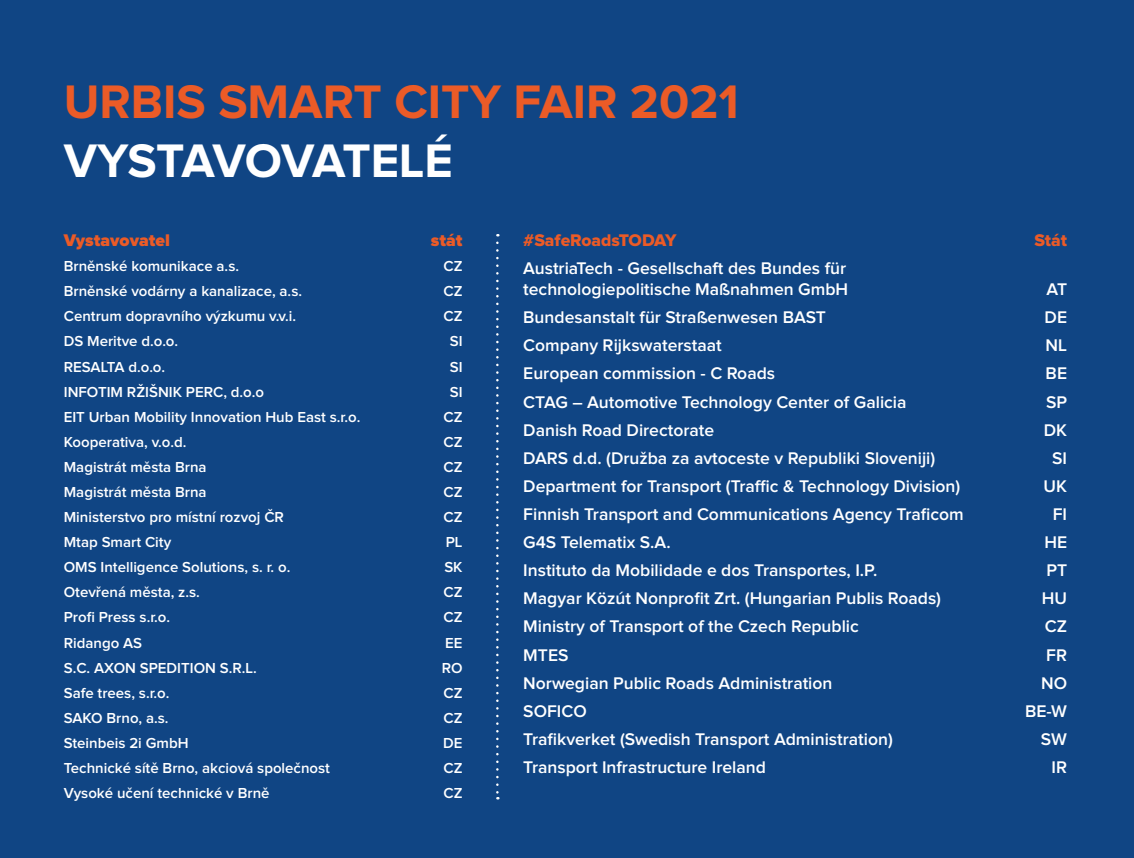
<style>
.page{position:relative;width:1134px;height:858px;background:#fff}
.page>*{position:absolute;margin:0;border:0;box-sizing:border-box;transform-origin:0 0}
.t1{font:700 48.75px "Proxima Nova";color:#eb5b27}
.t2{font:700 48.75px "Proxima Nova";letter-spacing:-.02em;color:#fff}
.t3{font:600 17.5px/21px "Proxima Nova";color:#fff}
.t4{font:17.5px "Proxima Nova Extrabld";color:#eb5b27}
.t5{font:900 17.5px "Proxima Nova";color:#eb5b27}
.t6{font:600 15px "Proxima Nova";color:#fff}
</style>
<div class="page">
<div style="left:0;top:0;width:1134px;height:857px;background:#104584"></div>
<svg style="left:496px;top:243px;width:3px;height:556px"></svg>
<h1 class="t1" style="left:64px;top:80px;width:676px">URBIS SMART CITY FAIR 2021</h1>
<h1 class="t2" style="left:64px;top:138px;width:391px">VYSTAVOVATELÉ</h1>
<p class="t5" style="left:64px;top:232px;width:108px">Vystavovatel</p>
<p class="t5" style="left:431px;top:232px;width:33px">stát</p>
<p class="t6" style="left:64px;top:259px;width:177px">Brněnské komunikace a.s.</p>
<p class="t6" style="left:443px;top:259px;width:21px">CZ</p>
<p class="t6" style="left:64px;top:284px;width:240px">Brněnské vodárny a kanalizace, a.s.</p>
<p class="t6" style="left:443px;top:284px;width:21px">CZ</p>
<p class="t6" style="left:64px;top:309px;width:234px">Centrum dopravního výzkumu v.v.i.</p>
<p class="t6" style="left:443px;top:309px;width:21px">CZ</p>
<p class="t6" style="left:64px;top:334px;width:116px">DS Meritve d.o.o.</p>
<p class="t6" style="left:450px;top:334px;width:14px">SI</p>
<p class="t6" style="left:64px;top:359px;width:103px">RESALTA d.o.o.</p>
<p class="t6" style="left:450px;top:359px;width:14px">SI</p>
<p class="t6" style="left:64px;top:385px;width:202px">INFOTIM RŽIŠNIK PERC, d.o.o</p>
<p class="t6" style="left:450px;top:385px;width:14px">SI</p>
<p class="t6" style="left:64px;top:410px;width:298px">EIT Urban Mobility Innovation Hub East s.r.o.</p>
<p class="t6" style="left:443px;top:410px;width:21px">CZ</p>
<p class="t6" style="left:64px;top:435px;width:124px">Kooperativa, v.o.d.</p>
<p class="t6" style="left:443px;top:435px;width:21px">CZ</p>
<p class="t6" style="left:64px;top:460px;width:144px">Magistrát města Brna</p>
<p class="t6" style="left:443px;top:460px;width:21px">CZ</p>
<p class="t6" style="left:64px;top:485px;width:144px">Magistrát města Brna</p>
<p class="t6" style="left:443px;top:485px;width:21px">CZ</p>
<p class="t6" style="left:64px;top:510px;width:222px">Ministerstvo pro místní rozvoj ČR</p>
<p class="t6" style="left:443px;top:510px;width:21px">CZ</p>
<p class="t6" style="left:64px;top:535px;width:109px">Mtap Smart City</p>
<p class="t6" style="left:446px;top:535px;width:18px">PL</p>
<p class="t6" style="left:64px;top:560px;width:228px">OMS Intelligence Solutions, s. r. o.</p>
<p class="t6" style="left:444px;top:560px;width:20px">SK</p>
<p class="t6" style="left:64px;top:585px;width:138px">Otevřená města, z.s.</p>
<p class="t6" style="left:443px;top:585px;width:21px">CZ</p>
<p class="t6" style="left:64px;top:610px;width:108px">Profi Press s.r.o.</p>
<p class="t6" style="left:443px;top:610px;width:21px">CZ</p>
<p class="t6" style="left:64px;top:635px;width:80px">Ridango AS</p>
<p class="t6" style="left:445px;top:635px;width:19px">EE</p>
<p class="t6" style="left:64px;top:660px;width:195px">S.C. AXON SPEDITION S.R.L.</p>
<p class="t6" style="left:442px;top:660px;width:22px">RO</p>
<p class="t6" style="left:64px;top:686px;width:107px">Safe trees, s.r.o.</p>
<p class="t6" style="left:443px;top:686px;width:21px">CZ</p>
<p class="t6" style="left:64px;top:711px;width:106px">SAKO Brno, a.s.</p>
<p class="t6" style="left:443px;top:711px;width:21px">CZ</p>
<p class="t6" style="left:64px;top:736px;width:126px">Steinbeis 2i GmbH</p>
<p class="t6" style="left:443px;top:736px;width:21px">DE</p>
<p class="t6" style="left:64px;top:761px;width:268px">Technické sítě Brno, akciová společnost</p>
<p class="t6" style="left:443px;top:761px;width:21px">CZ</p>
<p class="t6" style="left:64px;top:786px;width:207px">Vysoké učení technické v Brně</p>
<p class="t6" style="left:443px;top:786px;width:21px">CZ</p>
<p class="t4" style="left:523px;top:232px;width:155px">#SafeRoadsTODAY</p>
<p class="t4" style="left:1034px;top:232px;width:34px">Stát</p>
<p class="t3" style="left:523px;top:258px;width:326px">AustriaTech - Gesellschaft des Bundes für technologiepolitische Maßnahmen GmbH</p>
<p class="t3" style="left:1046px;top:279px;width:22px">AT</p>
<p class="t3" style="left:523px;top:308px;width:304px">Bundesanstalt für Straßenwesen BAST</p>
<p class="t3" style="left:1044px;top:308px;width:24px">DE</p>
<p class="t3" style="left:523px;top:336px;width:200px">Company Rijkswaterstaat</p>
<p class="t3" style="left:1046px;top:336px;width:23px">NL</p>
<p class="t3" style="left:523px;top:364px;width:253px">European commission - C Roads</p>
<p class="t3" style="left:1046px;top:364px;width:23px">BE</p>
<p class="t3" style="left:523px;top:392px;width:385px">CTAG – Automotive Technology Center of Galicia</p>
<p class="t3" style="left:1046px;top:392px;width:23px">SP</p>
<p class="t3" style="left:523px;top:420px;width:192px">Danish Road Directorate</p>
<p class="t3" style="left:1044px;top:420px;width:25px">DK</p>
<p class="t3" style="left:523px;top:448px;width:413px">DARS d.d. (Družba za avtoceste v Republiki Sloveniji)</p>
<p class="t3" style="left:1052px;top:448px;width:16px">SI</p>
<p class="t3" style="left:523px;top:476px;width:439px">Department for Transport (Traffic &amp; Technology Division)</p>
<p class="t3" style="left:1044px;top:476px;width:25px">UK</p>
<p class="t3" style="left:523px;top:504px;width:442px">Finnish Transport and Communications Agency Traficom</p>
<p class="t3" style="left:1053px;top:504px;width:16px">FI</p>
<p class="t3" style="left:523px;top:532px;width:149px">G4S Telematix S.A.</p>
<p class="t3" style="left:1044px;top:532px;width:24px">HE</p>
<p class="t3" style="left:523px;top:560px;width:356px">Instituto da Mobilidade e dos Transportes, I.P.</p>
<p class="t3" style="left:1046px;top:560px;width:22px">PT</p>
<p class="t3" style="left:523px;top:588px;width:419px">Magyar Közút Nonprofit Zrt. (Hungarian Publis Roads)</p>
<p class="t3" style="left:1042px;top:588px;width:27px">HU</p>
<p class="t3" style="left:523px;top:616px;width:337px">Ministry of Transport of the Czech Republic</p>
<p class="t3" style="left:1045px;top:616px;width:24px">CZ</p>
<p class="t3" style="left:523px;top:645px;width:47px">MTES</p>
<p class="t3" style="left:1046px;top:645px;width:22px">FR</p>
<p class="t3" style="left:523px;top:673px;width:311px">Norwegian Public Roads Administration</p>
<p class="t3" style="left:1041px;top:673px;width:27px">NO</p>
<p class="t3" style="left:523px;top:701px;width:65px">SOFICO</p>
<p class="t3" style="left:1025px;top:701px;width:43px">BE-W</p>
<p class="t3" style="left:523px;top:729px;width:371px">Trafikverket (Swedish Transport Administration)</p>
<p class="t3" style="left:1041px;top:729px;width:28px">SW</p>
<p class="t3" style="left:523px;top:757px;width:244px">Transport Infrastructure Ireland</p>
<p class="t3" style="left:1051px;top:757px;width:17px">IR</p>
</div>
